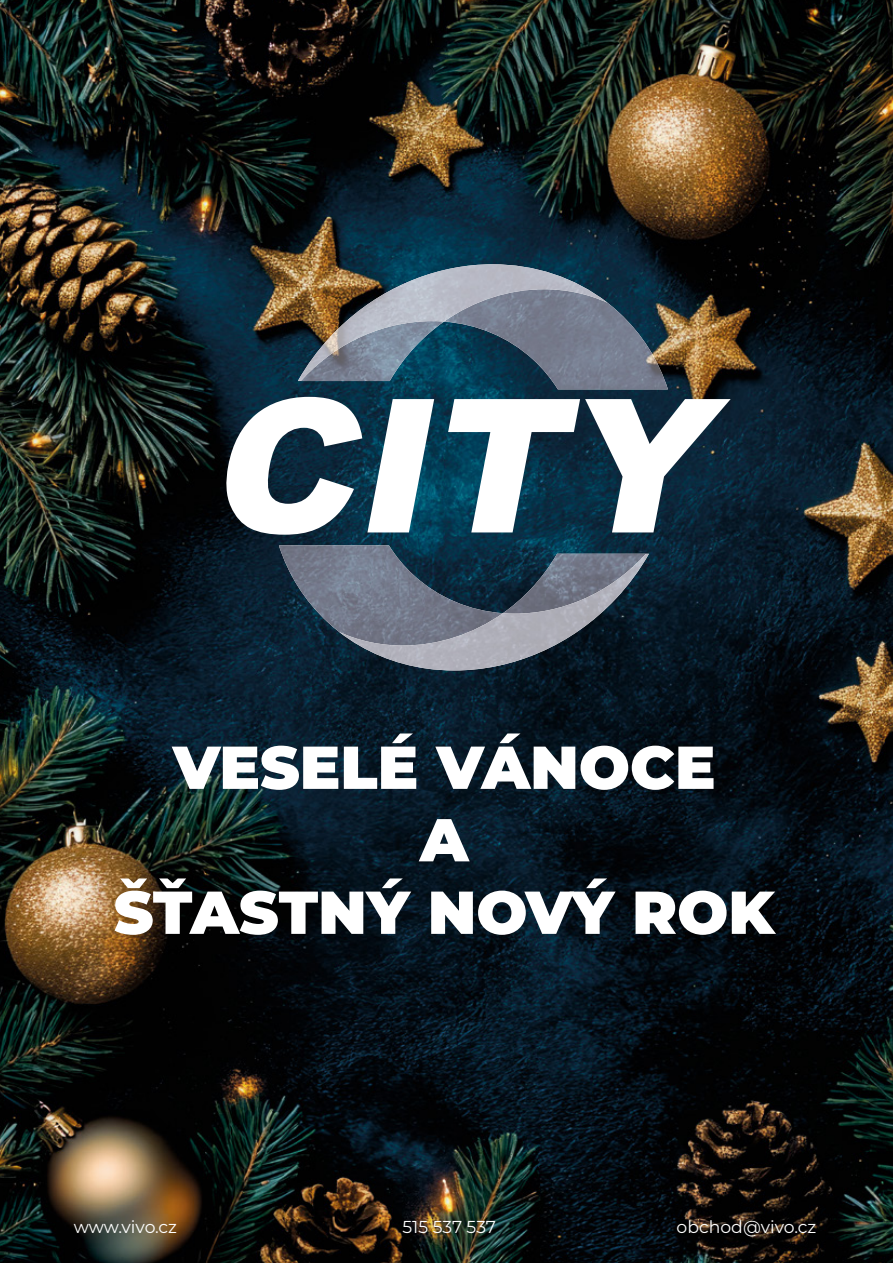
<style>
.page{position:relative;width:893px;height:1263px;background:#fff}
.page>*{position:absolute;margin:0;border:0;box-sizing:border-box;transform-origin:0 0}
.t1{font:italic 900 186.3px "Arial";color:#fff}
.t2{font:900 60.45px/72.4px "Montserrat";color:#fff;text-align:center}
.t3{font:17.25px "Montserrat";color:#fff}
</style>
<div class="page">
<img style="left:0;top:0;width:893px;height:1263px">
<img style="left:298px;top:265px;width:370px;height:124px">
<img style="left:279px;top:545px;width:370px;height:125px">
<img style="left:339px;top:554px;width:310px;height:116px">
<img style="left:298px;top:264px;width:309px;height:117px">
<h1 class="t1" style="left:207px;top:331px;width:549px">CITY</h1>
<h2 class="t2" style="left:114px;top:727px;width:662px">VESELÉ VÁNOCE<br>A<br>ŠŤASTNÝ NOVÝ ROK</h2>
<p class="t3" style="left:74px;top:1215px;width:105px">www.vivo.cz</p>
<p class="t3" style="left:403px;top:1215px;width:95px">515 537 537</p>
<p class="t3" style="left:676px;top:1215px;width:141px">obchod@vivo.cz</p>
</div>
